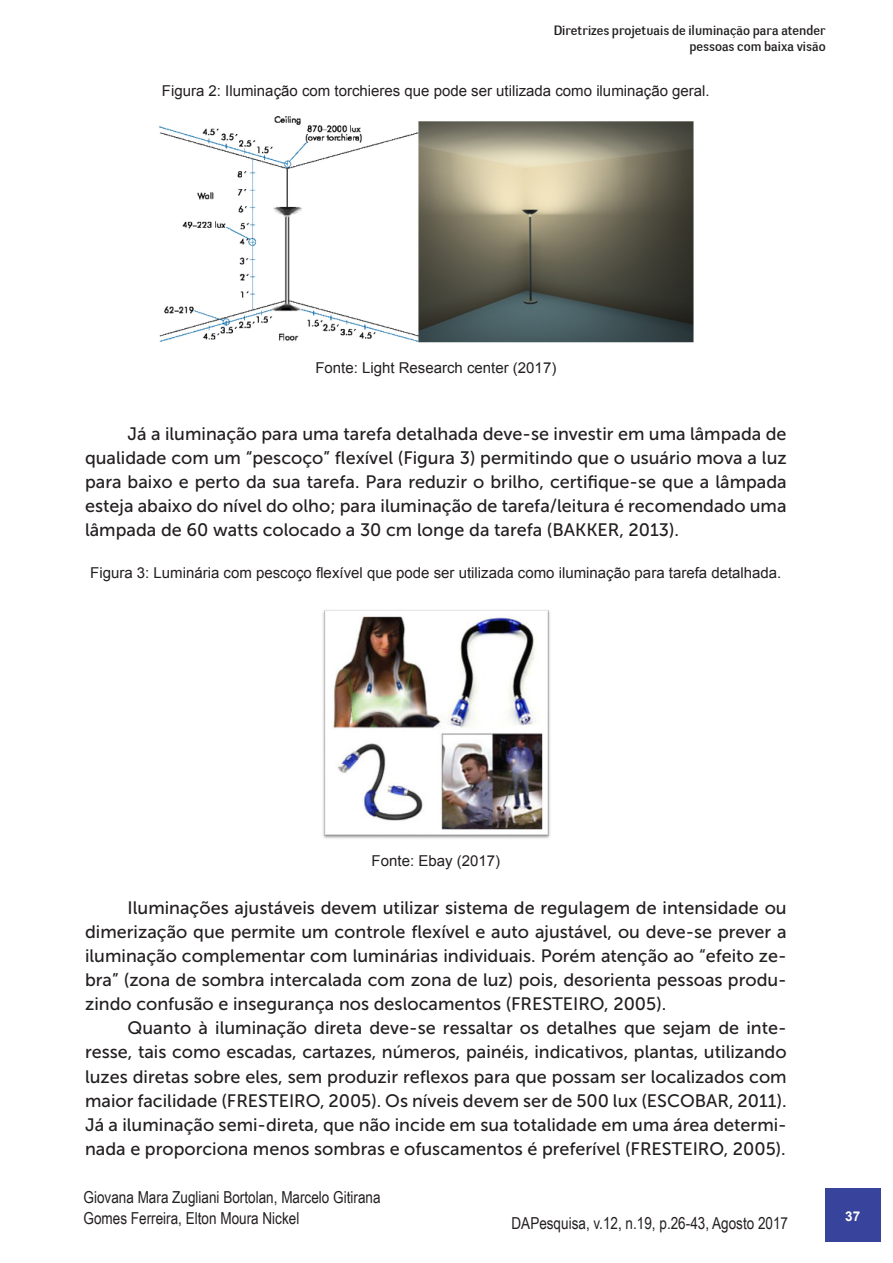
<style>
.page{position:relative;width:893px;height:1263px;background:#fff}
.page>*{position:absolute;margin:0;border:0;box-sizing:border-box;transform-origin:0 0}
.Corpo{font:18px/24px "Museo Sans 500";color:#231f20;text-align:justify}
.t1{font:16.5px/21px "Arial Narrow";color:#231f20}
.t2{font:15px "Arial";color:#231f20}
.t3{font:13.5px/16.2px "Negotiate Free";color:#231f20;text-align:right}
.t4{font:700 13.5px "Arial";color:#fff}
</style>
<div class="page">
<div style="left:826px;top:1188px;width:55px;height:54px;background:#38449c"></div>
<img style="left:159px;top:116px;width:535px;height:227px">
<img style="left:323px;top:610px;width:227px;height:229px">
<p class="t3" style="left:554px;top:22px;width:273px">Diretrizes projetuais de iluminação para atender pessoas com baixa visão</p>
<p class="t2" style="left:162px;top:81px;width:549px">Figura 2: Iluminação com torchieres que pode ser utilizada como iluminação geral.</p>
<p class="t2" style="left:315px;top:358px;width:242px">Fonte: Light Research center (2017)</p>
<p class="Corpo" style="left:85px;top:422px;width:703px;text-indent:43px">Já a iluminação para uma tarefa detalhada deve-se investir em uma lâmpada de qualidade com um “pescoço” flexível (Figura 3) permitindo que o usuário mova a luz para baixo e perto da sua tarefa. Para reduzir o brilho, certifique-se que a lâmpada esteja abaixo do nível do olho; para iluminação de tarefa/leitura é recomendado uma lâmpada de 60 watts colocado a 30 cm longe da tarefa (BAKKER, 2013).</p>
<p class="t2" style="left:90px;top:563px;width:693px">Figura 3: Luminária com pescoço flexível que pode ser utilizada como iluminação para tarefa detalhada.</p>
<p class="t2" style="left:372px;top:851px;width:130px">Fonte: Ebay (2017)</p>
<p class="Corpo" style="left:85px;top:896px;width:703px;text-indent:43px">Iluminações ajustáveis devem utilizar sistema de regulagem de intensidade ou dimerização que permite um controle flexível e auto ajustável, ou deve-se prever a iluminação complementar com luminárias individuais. Porém atenção ao “efeito ze&shy;bra” (zona de sombra intercalada com zona de luz) pois, desorienta pessoas produ&shy;zindo confusão e insegurança nos deslocamentos (FRESTEIRO, 2005).</p>
<p class="Corpo" style="left:85px;top:1016px;width:703px;text-indent:43px">Quanto à iluminação direta deve-se ressaltar os detalhes que sejam de inte&shy;resse, tais como escadas, cartazes, números, painéis, indicativos, plantas, utilizando luzes diretas sobre eles, sem produzir reflexos para que possam ser localizados com maior facilidade (FRESTEIRO, 2005). Os níveis devem ser de 500 lux (ESCOBAR, 2011).<br>Já a iluminação semi-direta, que não incide em sua totalidade em uma área determi&shy;nada e proporciona menos sombras e ofuscamentos é preferível (FRESTEIRO, 2005).</p>
<p class="t1" style="left:84px;top:1186px;width:299px">Giovana Mara Zugliani Bortolan, Marcelo Gitirana<br>Gomes Ferreira, Elton Moura Nickel</p>
<p class="t1" style="left:511px;top:1212px;width:278px">DAPesquisa, v.12, n.19, p.26-43, Agosto 2017</p>
<p class="t4" style="left:845px;top:1207px;width:17px">37</p>
<p class="t4" style="left:849px;top:1207px;width:17px">37</p>
</div>
